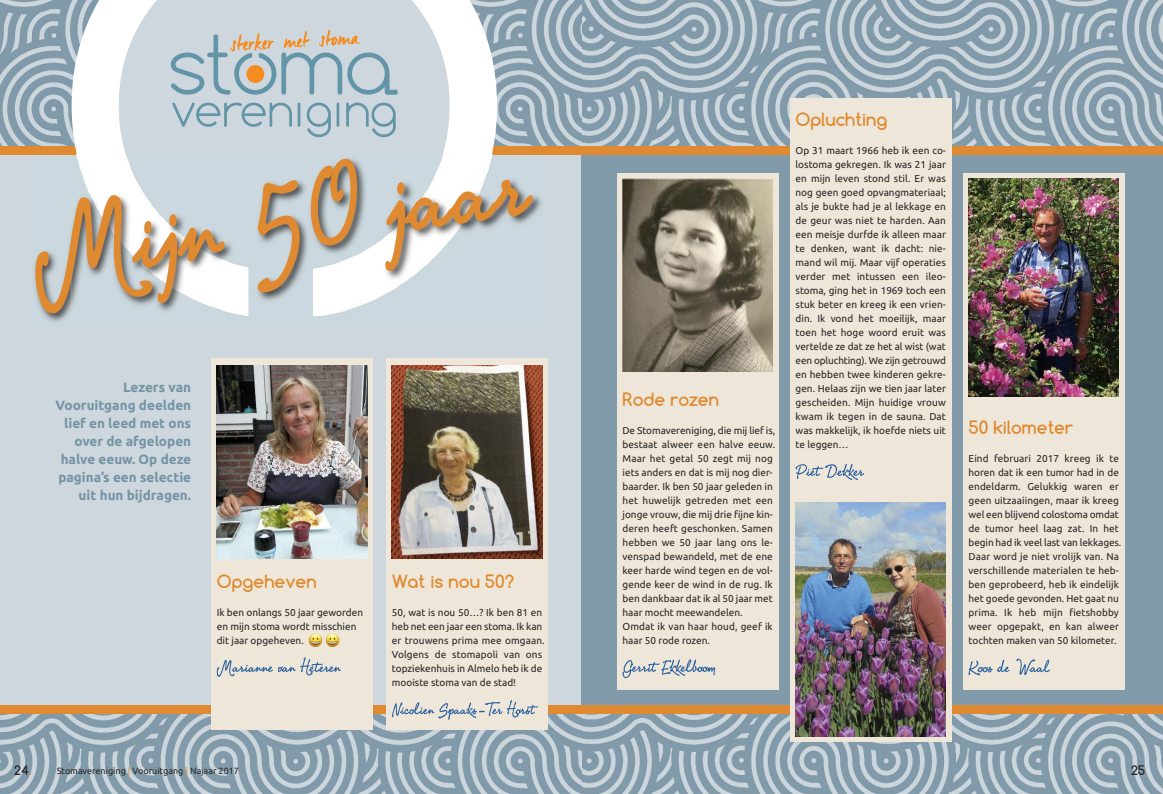
<style>
.page{position:relative;width:1163px;height:794px;background:#fff}
.page>*{position:absolute;margin:0;border:0;box-sizing:border-box;transform-origin:0 0}
.t1{font:700 17.4px "Comfortaa";color:#df8a30}
.t2{font:700 13.5px/18px "Ubuntu";color:#7494a5;text-align:right}
.t3{font:700 12.5px "Comfortaa";color:#272526}
.t4{font:10px/14px "Ubuntu";color:#272526}
.t5{font:9px "Ubuntu";color:#272526}
.s1{font-family:"Comfortaa";font-weight:700;font-size:12.5px}
.s2{font-family:"Comfortaa";font-weight:700;font-size:12.5px;color:#df8a30}
.s3{color:#df8a30}
</style>
<div class="page">
<div style="left:0;top:0;width:581px;height:794px;background:#cdd7dd"></div>
<div style="left:581px;top:0;width:581px;height:794px;background:#829baa"></div>
<img style="left:0;top:714px;width:1162px;height:80px">
<img style="left:497px;top:0;width:665px;height:146px">
<div style="left:0;top:705px;width:1162px;height:9px;background:#df8a30"></div>
<div style="left:457px;top:146px;width:705px;height:9px;background:#df8a30"></div>
<img style="left:0;top:0;width:72px;height:146px">
<div style="left:0;top:146px;width:90px;height:9px;background:#df8a30"></div>
<svg style="left:72px;top:0;width:425px;height:154px"></svg>
<svg style="left:172px;top:103px;width:128px;height:24px"></svg>
<svg style="left:306px;top:103px;width:33px;height:34px"></svg>
<svg style="left:346px;top:103px;width:49px;height:34px"></svg>
<svg style="left:171px;top:30px;width:226px;height:65px"></svg>
<img style="left:76px;top:154px;width:417px;height:162px">
<svg style="left:76px;top:154px;width:14px;height:1px"></svg>
<svg style="left:35px;top:158px;width:498px;height:156px"></svg>
<div style="left:386px;top:358px;width:161px;height:371px;background:#eee6d8"></div>
<img style="left:392px;top:365px;width:150px;height:193px">
<svg style="left:392px;top:700px;width:146px;height:20px"></svg>
<div style="left:211px;top:358px;width:162px;height:371px;background:#eee6d8"></div>
<svg style="left:217px;top:657px;width:124px;height:20px"></svg>
<img style="left:217px;top:365px;width:150px;height:193px">
<img style="left:308px;top:633px;width:14px;height:14px">
<img style="left:326px;top:633px;width:13px;height:14px">
<div style="left:616px;top:173px;width:162px;height:516px;background:#eee6d8"></div>
<div style="left:789px;top:98px;width:162px;height:644px;background:#eee6d8"></div>
<div style="left:962px;top:173px;width:162px;height:516px;background:#eee6d8"></div>
<img style="left:622px;top:179px;width:150px;height:192px">
<img style="left:795px;top:503px;width:150px;height:233px">
<img style="left:968px;top:179px;width:150px;height:218px">
<svg style="left:622px;top:659px;width:93px;height:19px"></svg>
<svg style="left:795px;top:464px;width:69px;height:16px"></svg>
<svg style="left:968px;top:659px;width:81px;height:16px"></svg>
<h2 class="t2" style="left:56px;top:378px;width:137px">Lezers van<br>Vooruitgang deelden lief en leed met ons over de afgelopen halve eeuw. Op deze pagina’s een selectie uit hun bijdragen.</h2>
<h1 class="t1" style="left:217px;top:572px;width:101px">Opgeheven</h1>
<p class="t4" style="left:217px;top:605px;width:148px">Ik ben onlangs 50 jaar geworden en mijn stoma wordt misschien dit jaar opgeheven.</p>
<h1 class="t1" style="left:392px;top:572px;width:124px">Wat is nou 50?</h1>
<p class="t4" style="left:392px;top:605px;width:154px">50, wat is nou 50…? Ik ben 81 en heb net een jaar een stoma. Ik kan er trouwens prima mee omgaan.<br>Volgens de stomapoli van ons topziekenhuis in Almelo heb ik de mooiste stoma van de stad!</p>
<h1 class="t1" style="left:622px;top:390px;width:98px">Rode rozen</h1>
<p class="t4" style="left:622px;top:423px;width:154px">De Stomavereniging, die mij lief is, bestaat alweer een halve eeuw.<br>Maar het getal 50 zegt mij nog iets anders en dat is mij nog dier&shy;baarder. Ik ben 50 jaar geleden in het huwelijk getreden met een jonge vrouw, die mij drie fijne kin&shy;deren heeft geschonken. Samen hebben we 50 jaar lang ons le&shy;venspad bewandeld, met de ene keer harde wind tegen en de vol&shy;gende keer de wind in de rug. Ik ben dankbaar dat ik al 50 jaar met haar mocht meewandelen.<br>Omdat ik van haar houd, geef ik haar 50 rode rozen.</p>
<h1 class="t1" style="left:795px;top:110px;width:93px">Opluchting</h1>
<p class="t4" style="left:795px;top:143px;width:152px;text-align:justify">Op 31 maart 1966 heb ik een co&shy;lostoma gekregen. Ik was 21 jaar en mijn leven stond stil. Er was nog geen goed opvangmateriaal; als je bukte had je al lekkage en de geur was niet te harden. Aan een meisje durfde ik alleen maar te denken, want ik dacht: nie&shy;mand wil mij. Maar vijf operaties verder met intussen een ileo&shy;stoma, ging het in 1969 toch een stuk beter en kreeg ik een vrien&shy;din. Ik vond het moeilijk, maar toen het hoge woord eruit was vertelde ze dat ze het al wist (wat een opluchting). We zijn getrouwd en hebben twee kinderen gekre&shy;gen. Helaas zijn we tien jaar later gescheiden. Mijn huidige vrouw kwam ik tegen in de sauna. Dat was makkelijk, ik hoefde niets uit te leggen…</p>
<h1 class="t1" style="left:968px;top:418px;width:106px">50 kilometer</h1>
<p class="t4" style="left:968px;top:451px;width:154px">Eind februari 2017 kreeg ik te horen dat ik een tumor had in de endeldarm. Gelukkig waren er geen uitzaaiingen, maar ik kreeg wel een blijvend colostoma omdat de tumor heel laag zat. In het begin had ik veel last van lekkages.<br>Daar word je niet vrolijk van. Na verschillende materialen te heb&shy;ben geprobeerd, heb ik eindelijk het goede gevonden. Het gaat nu prima. Ik heb mijn fietshobby weer opgepakt, en kan alweer tochten maken van 50 kilometer.</p>
<p class="t5" style="left:14px;top:765px;width:226px"><span class="s1">24</span><span class="s2">.</span> Stomavereniging <span class="s3">|</span> Vooruitgang <span class="s3">|</span> Najaar 2017</p>
<p class="t3" style="left:1130px;top:763px;width:18px">25<span class="s3">.</span></p>
</div>
